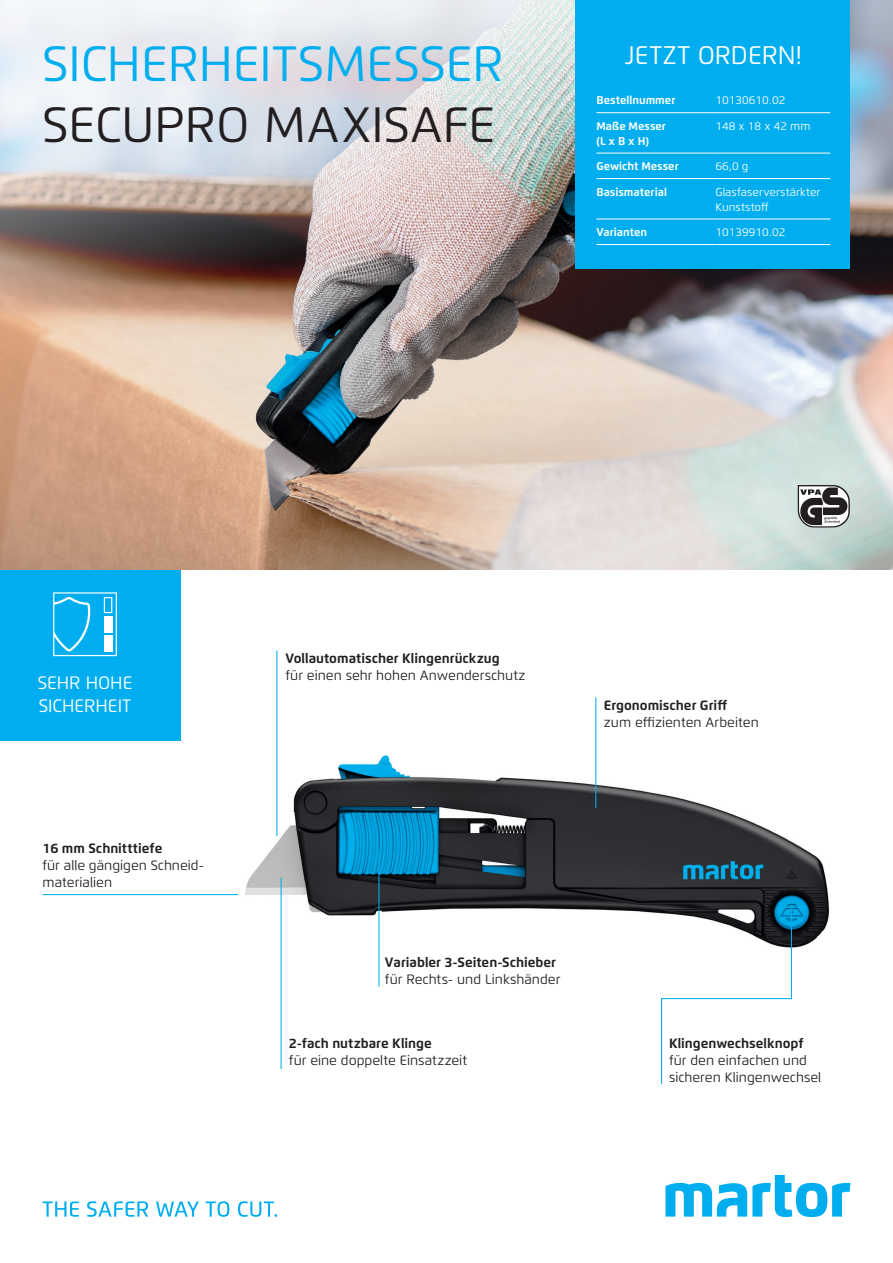
<style>
.page{position:relative;width:893px;height:1263px;background:#fff}
.page>*{position:absolute;margin:0;border:0;box-sizing:border-box;transform-origin:0 0}
.t1{font:49.5px "Flexo";color:#00aeef}
.t2{font:49.5px "Flexo";color:#231f20}
.t3{font:25.5px "Flexo";color:#fff}
.t4{font:18px/23.4px "Flexo";color:#fff}
.t5{font:13.5px/17px "Flexo";color:#231f20}
.t6{font:700 13.5px "Flexo";color:#231f20}
.t7{font:11.25px/14.9px "Flexo";color:#fff}
.t8{font:700 11.25px/14.9px "Flexo";color:#fff}
</style>
<div class="page">
<img style="left:0;top:0;width:893px;height:570px">
<img style="left:278px;top:238px;width:615px;height:332px">
<svg style="left:798px;top:485px;width:52px;height:42px"></svg>
<img style="left:231px;top:752px;width:599px;height:213px">
<img style="left:0;top:0;width:601px;height:371px">
<div style="left:575px;top:0;width:275px;height:269px;background:#00aeef"></div>
<div style="left:0;top:570px;width:180px;height:170px;background:#00aeef"></div>
<hr style="left:276px;top:651px;width:1px;height:185px;background:#00aeef">
<hr style="left:281px;top:878px;width:1px;height:191px;background:#00aeef">
<hr style="left:378px;top:850px;width:1px;height:136px;background:#00aeef">
<hr style="left:661px;top:998px;width:1px;height:86px;background:#00aeef">
<hr style="left:595px;top:697px;width:1px;height:111px;background:#00aeef">
<hr style="left:43px;top:894px;width:195px;height:1px;background:#00aeef">
<hr style="left:715px;top:244px;width:115px;height:1px;background:#fff">
<hr style="left:596px;top:244px;width:119px;height:1px;background:#fff">
<hr style="left:715px;top:219px;width:115px;height:1px;background:#fff">
<hr style="left:596px;top:219px;width:119px;height:1px;background:#fff">
<hr style="left:715px;top:178px;width:115px;height:1px;background:#fff">
<hr style="left:596px;top:178px;width:119px;height:1px;background:#fff">
<hr style="left:715px;top:153px;width:115px;height:1px;background:#fff">
<hr style="left:596px;top:153px;width:119px;height:1px;background:#fff">
<hr style="left:715px;top:112px;width:115px;height:1px;background:#fff">
<hr style="left:596px;top:112px;width:119px;height:1px;background:#fff">
<svg style="left:53px;top:592px;width:64px;height:64px"></svg>
<div style="left:104px;top:635px;width:8px;height:16px;background:#fff"></div>
<div style="left:104px;top:616px;width:8px;height:16px;background:#fff"></div>
<hr style="left:791px;top:908px;width:1px;height:91px;background:#00aeef">
<hr style="left:661px;top:998px;width:131px;height:1px;background:#00aeef">
<svg style="left:665px;top:1175px;width:185px;height:42px"></svg>
<svg style="left:43px;top:1201px;width:36px;height:16px"></svg>
<svg style="left:87px;top:1201px;width:61px;height:16px"></svg>
<svg style="left:156px;top:1201px;width:43px;height:16px"></svg>
<svg style="left:206px;top:1201px;width:23px;height:16px"></svg>
<svg style="left:238px;top:1201px;width:39px;height:16px"></svg>
<h1 class="t1" style="left:43px;top:34px;width:463px">SICHERHEITSMESSER</h1>
<h1 class="t2" style="left:43px;top:95px;width:454px">SECUPRO MAXISAFE</h1>
<h2 class="t3" style="left:625px;top:39px;width:178px">JETZT ORDERN!</h2>
<p class="t8" style="left:596px;top:93px;width:80px">Bestellnummer</p>
<p class="t7" style="left:715px;top:93px;width:71px">10130610.02</p>
<p class="t8" style="left:596px;top:118px;width:71px">Maße Messer (L x B x H)</p>
<p class="t7" style="left:715px;top:118px;width:97px">148 x 18 x 42 mm</p>
<p class="t8" style="left:596px;top:159px;width:84px">Gewicht Messer</p>
<p class="t7" style="left:715px;top:159px;width:35px">66,0 g</p>
<p class="t8" style="left:596px;top:184px;width:72px">Basismaterial</p>
<p class="t7" style="left:715px;top:184px;width:107px">Glasfaserverstärkter<br>Kunststoff</p>
<p class="t8" style="left:596px;top:225px;width:52px">Varianten</p>
<p class="t7" style="left:715px;top:225px;width:71px">10139910.02</p>
<h3 class="t4" style="left:38px;top:671px;width:96px">SEHR HOHE<br>SICHERHEIT</h3>
<p class="t6" style="left:43px;top:840px;width:121px">16 mm Schnitttiefe</p>
<p class="t5" style="left:43px;top:856px;width:163px">für alle gängigen Schneid&shy;materialien</p>
<p class="t6" style="left:286px;top:650px;width:216px">Vollautomatischer Klingenrückzug</p>
<p class="t5" style="left:286px;top:667px;width:241px">für einen sehr hohen Anwenderschutz</p>
<p class="t6" style="left:604px;top:697px;width:125px">Ergonomischer Griff</p>
<p class="t5" style="left:604px;top:714px;width:157px">zum effizienten Arbeiten</p>
<p class="t6" style="left:385px;top:954px;width:172px">Variabler 3-Seiten-Schieber</p>
<p class="t5" style="left:385px;top:971px;width:177px">für Rechts- und Linkshänder</p>
<p class="t6" style="left:289px;top:1035px;width:144px">2-fach nutzbare Klinge</p>
<p class="t5" style="left:289px;top:1052px;width:180px">für eine doppelte Einsatzzeit</p>
<p class="t6" style="left:669px;top:1035px;width:136px">Klingenwechselknopf</p>
<p class="t5" style="left:669px;top:1052px;width:154px">für den einfachen und sicheren Klingenwechsel</p>
</div>
